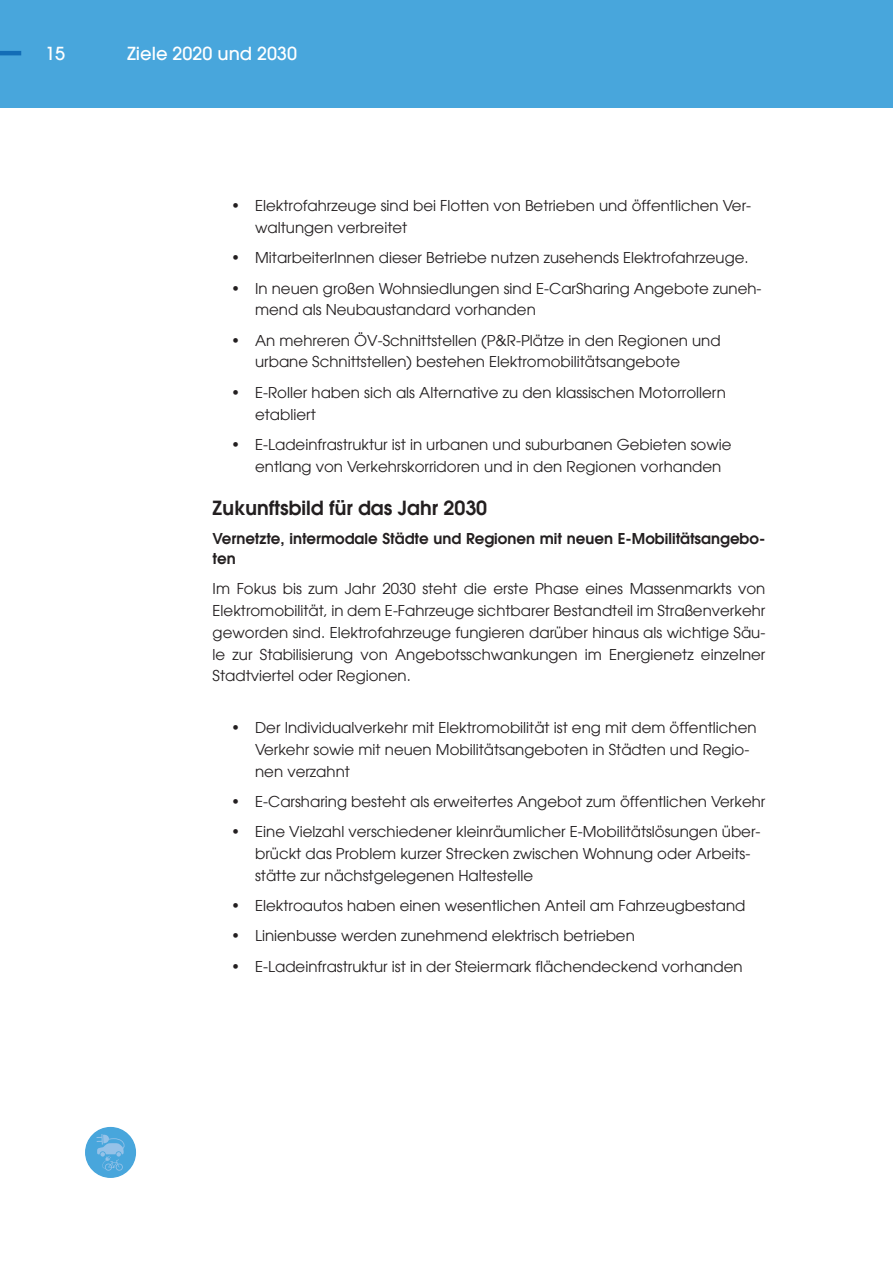
<style>
.page{position:relative;width:893px;height:1263px;background:#fff}
.page>*{position:absolute;margin:0;border:0;box-sizing:border-box;transform-origin:0 0}
.t1{font:600 19.5px "Avant Garde LT";color:#231f20}
.t2{font:500 18px "Avant Garde LT";color:#fff}
.t3{font:15px/21.8px "Avant Garde LT";color:#231f20}
.t4{font:600 15px/20.2px "Avant Garde LT";color:#231f20}
</style>
<div class="page">
<div style="left:0;top:0;width:892px;height:107px;background:#48a6dc"></div>
<hr style="left:0;top:51px;width:21px;height:4px;background:#126db7">
<svg style="left:85px;top:1127px;width:51px;height:51px"></svg>
<div style="left:86px;top:1127px;width:49px;height:50px;background:#48a6dc;border-radius:50%"></div>
<svg style="left:97px;top:1134px;width:28px;height:37px"></svg>
<p class="t2" style="left:45px;top:42px;width:21px">15</p>
<p class="t2" style="left:128px;top:42px;width:171px">Ziele 2020 und 2030</p>
<p class="t3" style="left:255px;top:195px;width:497px;text-indent:-24px">• Elektrofahrzeuge sind bei Flotten von Betrieben und öffentlichen Ver&shy;waltungen verbreitet</p>
<p class="t3" style="left:231px;top:247px;width:516px">• MitarbeiterInnen dieser Betriebe nutzen zusehends Elektrofahrzeuge.</p>
<p class="t3" style="left:255px;top:277px;width:508px;text-indent:-24px">• In neuen großen Wohnsiedlungen sind E-CarSharing Angebote zuneh&shy;mend als Neubaustandard vorhanden</p>
<p class="t3" style="left:255px;top:329px;width:467px;text-indent:-24px">• An mehreren ÖV-Schnittstellen (P&amp;R-Plätze in den Regionen und urbane Schnittstellen) bestehen Elektromobilitätsangebote</p>
<p class="t3" style="left:255px;top:381px;width:472px;text-indent:-24px">• E-Roller haben sich als Alternative zu den klassischen Motorrollern etabliert</p>
<p class="t3" style="left:255px;top:433px;width:478px;text-indent:-24px">• E-Ladeinfrastruktur ist in urbanen und suburbanen Gebieten sowie entlang von Verkehrskorridoren und in den Regionen vorhanden</p>
<h1 class="t1" style="left:213px;top:495px;width:276px">Zukunftsbild für das Jahr 2030</h1>
<p class="t4" style="left:213px;top:528px;width:554px">Vernetzte, intermodale Städte und Regionen mit neuen E-Mobilitätsangebo&shy;ten</p>
<p class="t3" style="left:213px;top:578px;width:554px;text-align:justify">Im Fokus bis zum Jahr 2030 steht die erste Phase eines Massenmarkts von Elektromobilität, in dem E-Fahrzeuge sichtbarer Bestandteil im Straßenverkehr geworden sind. Elektrofahrzeuge fungieren darüber hinaus als wichtige Säu&shy;le zur Stabilisierung von Angebotsschwankungen im Energienetz einzelner Stadtviertel oder Regionen.</p>
<p class="t3" style="left:255px;top:717px;width:503px;text-indent:-24px">• Der Individualverkehr mit Elektromobilität ist eng mit dem öffentlichen<br>Verkehr sowie mit neuen Mobilitätsangeboten in Städten und Regio&shy;nen verzahnt</p>
<p class="t3" style="left:231px;top:791px;width:536px">• E-Carsharing besteht als erweitertes Angebot zum öffentlichen Verkehr</p>
<p class="t3" style="left:255px;top:821px;width:507px;text-indent:-24px">• Eine Vielzahl verschiedener kleinräumlicher E-Mobilitätslösungen über&shy;brückt das Problem kurzer Strecken zwischen Wohnung oder Arbeits&shy;stätte zur nächstgelegenen Haltestelle</p>
<p class="t3" style="left:231px;top:895px;width:516px">• Elektroautos haben einen wesentlichen Anteil am Fahrzeugbestand</p>
<p class="t3" style="left:231px;top:925px;width:405px">• Linienbusse werden zunehmend elektrisch betrieben</p>
<p class="t3" style="left:231px;top:955px;width:513px">• E-Ladeinfrastruktur ist in der Steiermark flächendeckend vorhanden</p>
</div>
